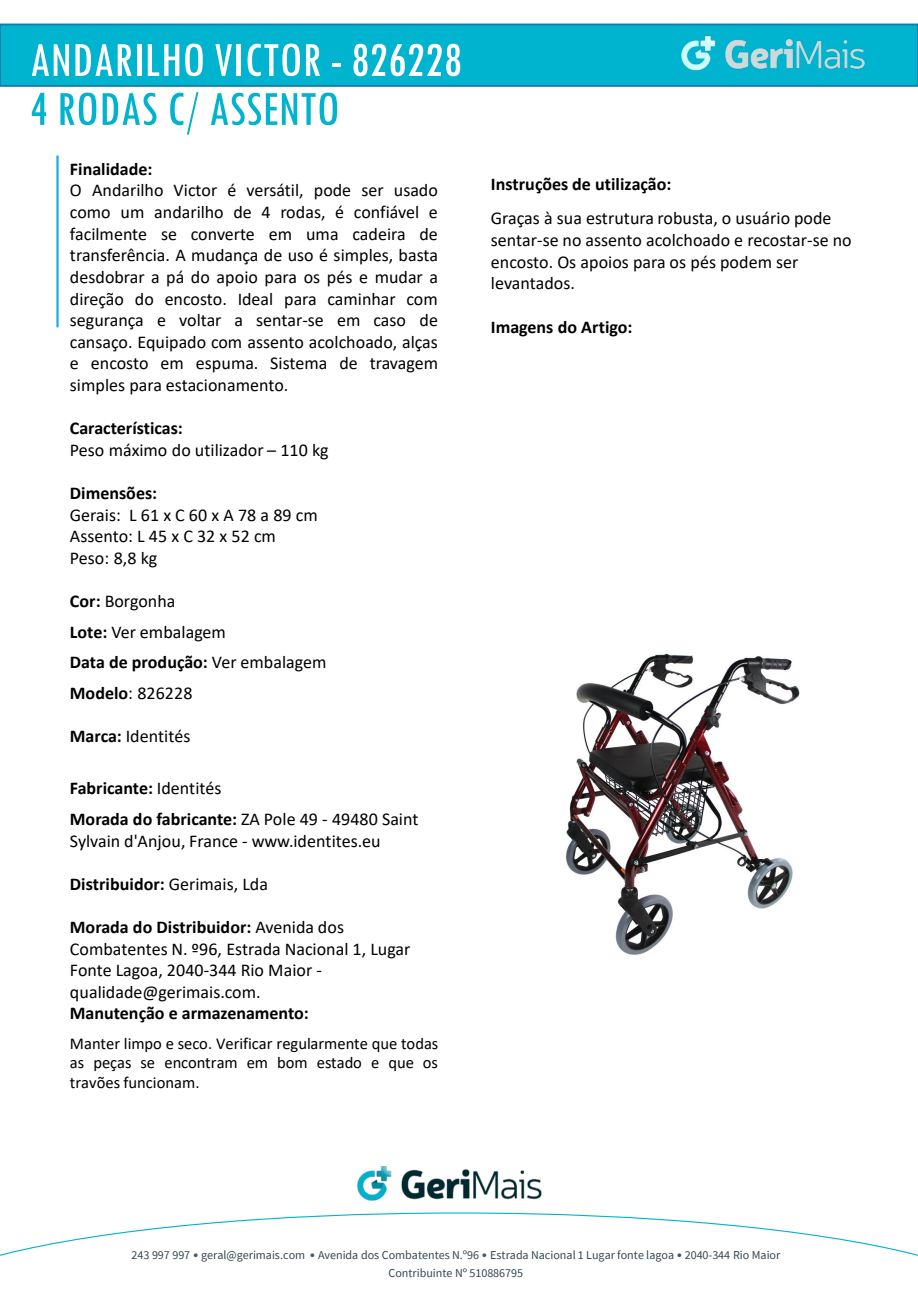
<style>
.page{position:relative;width:918px;height:1289px;background:#fff}
.page>*{position:absolute;margin:0;border:0;box-sizing:border-box;transform-origin:0 0}
.t1{font:condensed 51px/48.9px "Tw Cen";color:#fff}
.t2{font:18px/21.6px "Calibri";color:#000}
.t3{font:700 18px "Calibri";color:#000}
.t4{font:16.5px/19.8px "Calibri";color:#000;text-align:justify}
.t5{font:12px/17.2px "Source Sans Pro";letter-spacing:-.005em;color:#334753;text-align:center}
.s1{color:#00b3ce}
.s2{font-weight:700}
.s3{font-weight:400}
.s4{font-family:"Calibri";color:#455a63}
</style>
<div class="page">
<hr style="left:56px;top:155px;width:3px;height:172px;background:#1cade4">
<div style="left:0;top:24px;width:918px;height:63px;background:#00b3ce"></div>
<img style="left:357px;top:1166px;width:185px;height:35px">
<svg style="left:0;top:1212px;width:918px;height:44px"></svg>
<img style="left:675px;top:23px;width:202px;height:64px">
<img style="left:565px;top:653px;width:235px;height:302px">
<h2 class="t1" style="left:29px;top:34px;width:434px">ANDARILHO VICTOR - 826228<br><span class="s1">4 RODAS C/ ASSENTO</span></h2>
<p class="t3" style="left:70px;top:156px;width:84px">Finalidade:</p>
<p class="t2" style="left:70px;top:179px;width:370px;text-align:justify">O Andarilho Victor é versátil, pode ser usado como um andarilho de 4 rodas, é confiável e facilmente se converte em uma cadeira de transferência. A mudança de uso é simples, basta desdobrar a pá do apoio para os pés e mudar a direção do encosto. Ideal para caminhar com segurança e voltar a sentar-se em caso de cansaço. Equipado com assento acolchoado, alças e encosto em espuma. Sistema de travagem simples para estacionamento.</p>
<p class="t3" style="left:70px;top:415px;width:114px">Características:</p>
<p class="t2" style="left:70px;top:438px;width:260px">Peso máximo do utilizador – 110 kg</p>
<p class="t3" style="left:70px;top:480px;width:89px">Dimensões:</p>
<p class="t2" style="left:70px;top:503px;width:249px">Gerais: L 61 x C 60 x A 78 a 89 cm</p>
<p class="t2" style="left:70px;top:525px;width:208px">Assento: L 45 x C 32 x 52 cm</p>
<p class="t2" style="left:70px;top:546px;width:89px">Peso: 8,8 kg</p>
<p class="t2" style="left:70px;top:590px;width:107px"><span class="s2">Cor:</span> Borgonha</p>
<p class="t2" style="left:70px;top:620px;width:158px"><span class="s2">Lote:</span> Ver embalagem</p>
<p class="t3" style="left:70px;top:649px;width:258px">Data de produção: <span class="s3">Ver embalagem</span></p>
<p class="t2" style="left:70px;top:681px;width:124px"><span class="s2">Modelo</span>: 826228</p>
<p class="t2" style="left:70px;top:725px;width:122px"><span class="s2">Marca:</span> Identités</p>
<p class="t3" style="left:70px;top:775px;width:153px">Fabricante: <span class="s3">Identités</span></p>
<p class="t2" style="left:70px;top:807px;width:350px"><span class="s2">Morada do fabricante:</span> ZA Pole 49 - 49480 Saint<br>Sylvain d'Anjou, France - www.identites.eu</p>
<p class="t3" style="left:70px;top:871px;width:200px">Distribuidor: <span class="s3">Gerimais, Lda</span></p>
<p class="t2" style="left:70px;top:915px;width:342px"><span class="s2">Morada do Distribuidor:</span> Avenida dos Combatentes N. º96, Estrada Nacional 1, Lugar Fonte Lagoa, 2040-344 Rio Maior - qualidade@gerimais.com.</p>
<p class="t3" style="left:70px;top:1000px;width:240px">Manutenção e armazenamento:</p>
<p class="t4" style="left:70px;top:1032px;width:370px">Manter limpo e seco. Verificar regularmente que todas as peças se encontram em bom estado e que os travões funcionam.</p>
<p class="t3" style="left:491px;top:171px;width:182px">Instruções de utilização:</p>
<p class="t2" style="left:491px;top:207px;width:362px">Graças à sua estrutura robusta, o usuário pode sentar-se no assento acolchoado e recostar-se no encosto. Os apoios para os pés podem ser levantados.</p>
<p class="t3" style="left:491px;top:314px;width:143px">Imagens do Artigo:</p>
<p class="t5" style="left:132px;top:1246px;width:650px">243 997 997 <span class="s4">•</span> geral@gerimais.com <span class="s4">•</span> Avenida dos Combatentes N.º96 <span class="s4">•</span> Estrada Nacional 1 Lugar fonte lagoa <span class="s4">•</span> 2040-344 Rio Maior<br>Contribuinte Nº 510886795</p>
</div>
